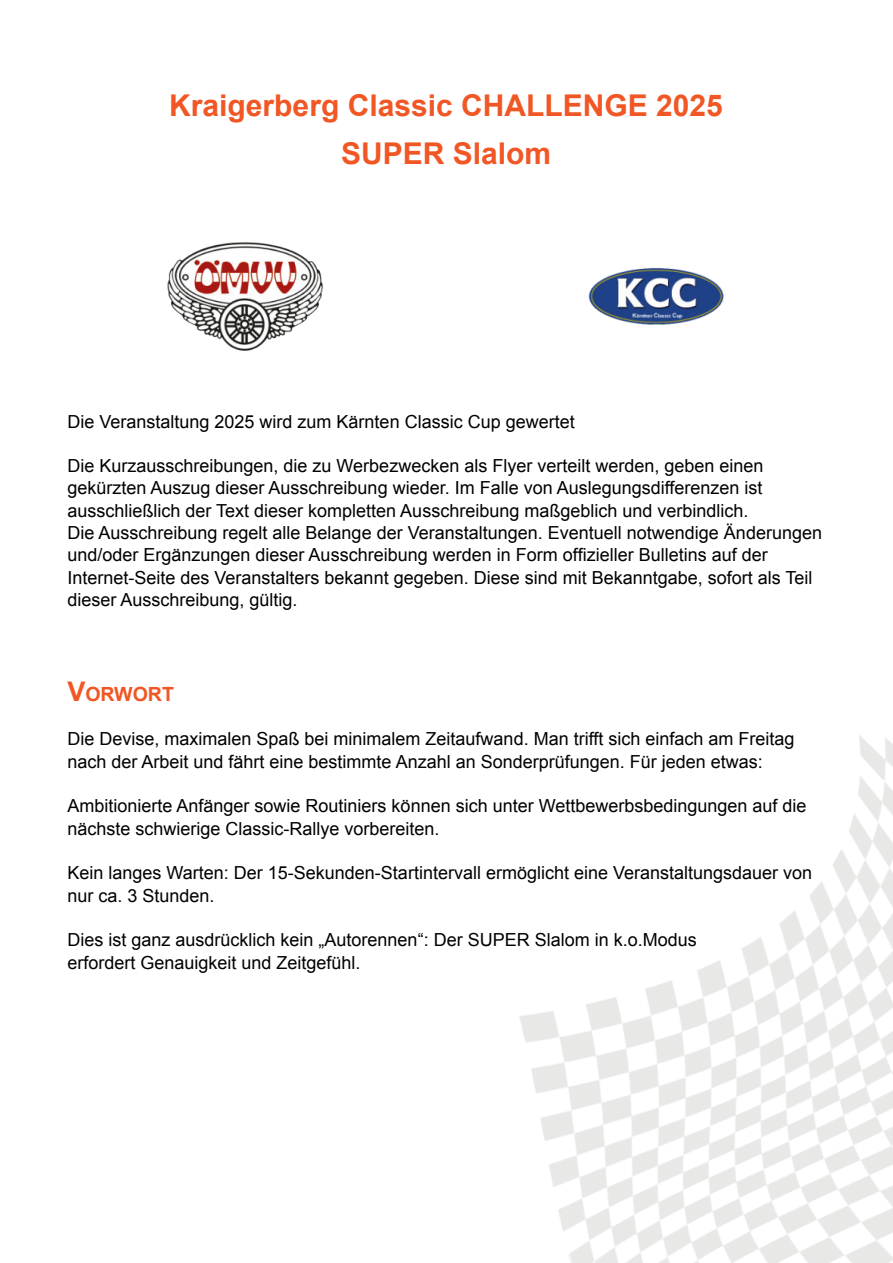
<style>
.page{position:relative;width:893px;height:1263px;background:#fff}
.page>*{position:absolute;margin:0;border:0;box-sizing:border-box;transform-origin:0 0}
.t1{font:700 30px "Arial";color:#f15725}
.t2{font:700 27px "Arial";color:#f15725}
.t3{font:700 19.5px "Arial";color:#f15725}
.t4{font:18px "Arial";color:#000}
</style>
<div class="page">
<img style="left:519px;top:735px;width:374px;height:528px">
<img style="left:168px;top:243px;width:154px;height:108px">
<img style="left:588px;top:267px;width:136px;height:58px">
<p class="t1" style="left:169px;top:94px;width:555px">Kraigerberg Classic CHALLENGE 2025</p>
<p class="t1" style="left:341px;top:142px;width:212px">SUPER Slalom</p>
<p class="t4" style="left:67px;top:414px;width:509px">Die Veranstaltung 2025 wird zum Kärnten Classic Cup gewertet</p>
<p class="t4" style="left:67px;top:459px;width:698px">Die Kurzausschreibungen, die zu Werbezwecken als Flyer verteilt werden, geben einen</p>
<p class="t4" style="left:67px;top:481px;width:697px">gekürzten Auszug dieser Ausschreibung wieder. Im Falle von Auslegungsdifferenzen ist</p>
<p class="t4" style="left:67px;top:504px;width:683px">ausschließlich der Text dieser kompletten Ausschreibung maßgeblich und verbindlich.</p>
<p class="t4" style="left:67px;top:526px;width:756px">Die Ausschreibung regelt alle Belange der Veranstaltungen. Eventuell notwendige Änderungen</p>
<p class="t4" style="left:67px;top:548px;width:702px">und/oder Ergänzungen dieser Ausschreibung werden in Form offizieller Bulletins auf der</p>
<p class="t4" style="left:67px;top:571px;width:747px">Internet-Seite des Veranstalters bekannt gegeben. Diese sind mit Bekanntgabe, sofort als Teil</p>
<p class="t4" style="left:67px;top:593px;width:232px">dieser Ausschreibung, gültig.</p>
<p class="t2" style="left:67px;top:681px;width:20px">V</p>
<p class="t3" style="left:85px;top:687px;width:90px">ORWORT</p>
<p class="t4" style="left:67px;top:732px;width:728px">Die Devise, maximalen Spaß bei minimalem Zeitaufwand. Man trifft sich einfach am Freitag</p>
<p class="t4" style="left:67px;top:755px;width:697px">nach der Arbeit und fährt eine bestimmte Anzahl an Sonderprüfungen. Für jeden etwas:</p>
<p class="t4" style="left:67px;top:799px;width:741px">Ambitionierte Anfänger sowie Routiniers können sich unter Wettbewerbsbedingungen auf die</p>
<p class="t4" style="left:67px;top:821px;width:374px">nächste schwierige Classic-Rallye vorbereiten.</p>
<p class="t4" style="left:67px;top:866px;width:746px">Kein langes Warten: Der 15-Sekunden-Startintervall ermöglicht eine Veranstaltungsdauer von</p>
<p class="t4" style="left:67px;top:888px;width:149px">nur ca. 3 Stunden.</p>
<p class="t4" style="left:67px;top:933px;width:631px">Dies ist ganz ausdrücklich kein „Autorennen“: Der SUPER Slalom in k.o.Modus</p>
<p class="t4" style="left:67px;top:955px;width:295px">erfordert Genauigkeit und Zeitgefühl.</p>
</div>
